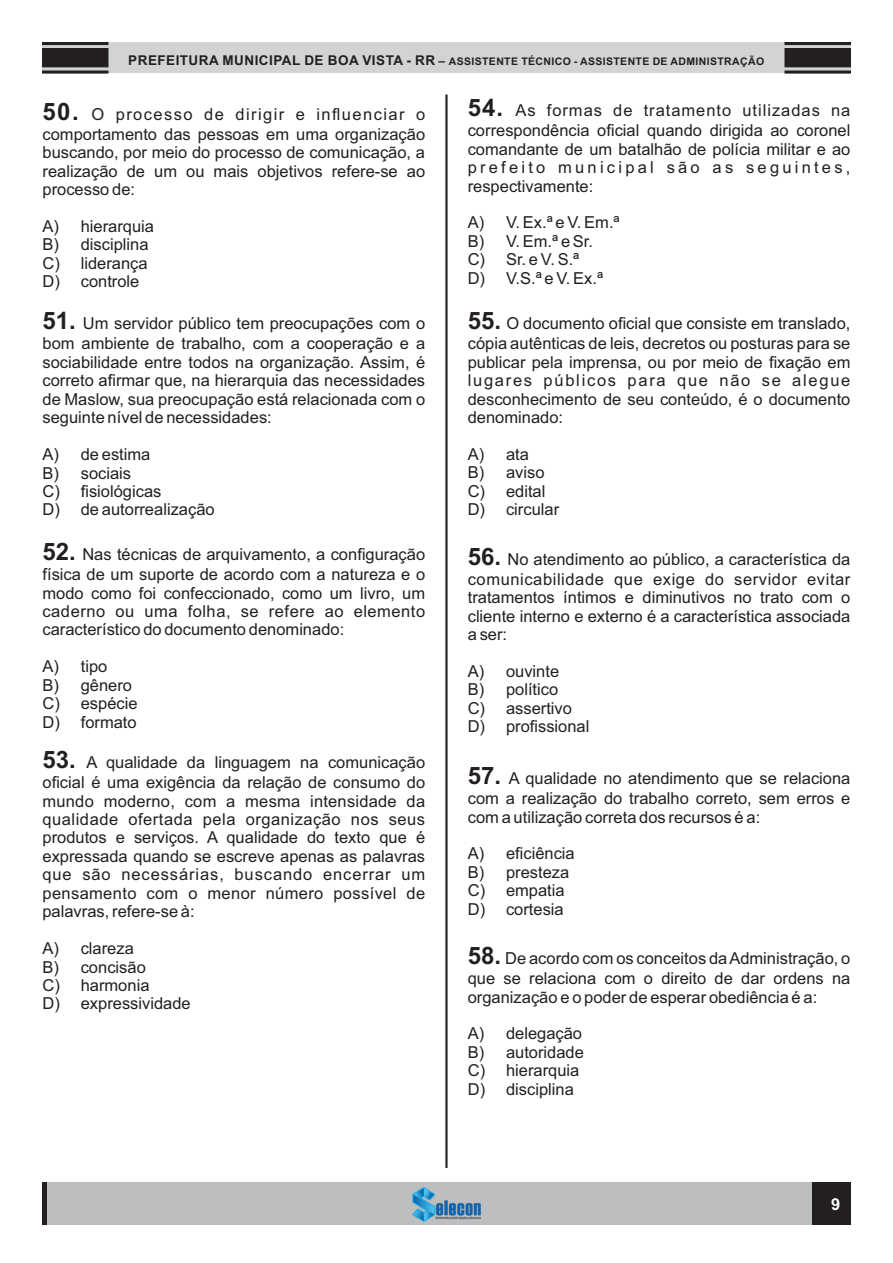
<style>
.page{position:relative;width:893px;height:1263px;background:#fff}
.page>*{position:absolute;margin:0;border:0;box-sizing:border-box;transform-origin:0 0}
.t1{font:16.5px/18.5px "Arial";color:#231f20}
.t2{font:16.5px/20px "Arial";letter-spacing:.035em;color:#231f20}
.t3{font:700 16.5px "Arial";color:#fff}
.t4{font:700 10.5px "Arial";letter-spacing:.035em;color:#231f20}
.s1{font-size:13.5px}
.s2{font-size:12px}
.s3{font-weight:700;font-size:24px}
</style>
<div class="page">
<div style="left:43px;top:1182px;width:807px;height:43px;background:#bcbec0"></div>
<img style="left:413px;top:1188px;width:67px;height:33px">
<hr style="left:43px;top:1182px;width:4px;height:43px;background:#231f20">
<div style="left:812px;top:1182px;width:38px;height:43px;background:#231f20"></div>
<svg style="left:42px;top:42px;width:809px;height:32px;background:#bbbcbd"></svg>
<hr style="left:445px;top:95px;width:3px;height:1073px;background:#231f20">
<p class="t4" style="left:128px;top:58px;width:637px"><span class="s1">PREFEITURA MUNICIPAL DE BOA VISTA - RR</span> <span class="s2">–</span> ASSISTENTE TÉCNICO - ASSISTENTE DE ADMINISTRAÇÃO</p>
<p class="t1" style="left:43px;top:105px;width:384px;line-height:20px"><span class="s3">50.</span> O processo de dirigir e influenciar o comportamento das pessoas em uma organização</p>
<p class="t1" style="left:43px;top:145px;width:384px;text-align:justify">buscando, por meio do processo de comunicação, a realização de um ou mais objetivos refere-se ao processo de:</p>
<p class="t1" style="left:43px;top:218px;width:113px">A) hierarquia<br>B) disciplina<br>C) liderança<br>D) controle</p>
<p class="t1" style="left:43px;top:315px;width:384px;line-height:20px"><span class="s3">51.</span> Um servidor público tem preocupações com o bom ambiente de trabalho, com a cooperação e a</p>
<p class="t1" style="left:43px;top:354px;width:384px;text-align:justify">sociabilidade entre todos na organização. Assim, é correto afirmar que, na hierarquia das necessidades de Maslow, sua preocupação está relacionada com o seguinte nível de necessidades:</p>
<p class="t1" style="left:43px;top:447px;width:174px">A) de estima<br>B) sociais<br>C) fisiológicas<br>D) de autorrealização</p>
<p class="t1" style="left:43px;top:546px;width:384px;line-height:20px"><span class="s3">52.</span> Nas técnicas de arquivamento, a configuração física de um suporte de acordo com a natureza e o</p>
<p class="t1" style="left:43px;top:585px;width:384px;text-align:justify">modo como foi confeccionado, como um livro, um caderno ou uma folha, se refere ao elemento característico do documento denominado:</p>
<p class="t1" style="left:43px;top:659px;width:97px">A) tipo<br>B) gênero<br>C) espécie<br>D) formato</p>
<p class="t1" style="left:43px;top:754px;width:384px;line-height:20px"><span class="s3">53.</span> A qualidade da linguagem na comunicação oficial é uma exigência da relação de consumo do</p>
<p class="t1" style="left:42px;top:793px;width:384px;text-align:justify">mundo moderno, com a mesma intensidade da qualidade ofertada pela organização nos seus produtos e serviços. A qualidade do texto que é expressada quando se escreve apenas as palavras que são necessárias, buscando encerrar um pensamento com o menor número possível de palavras, refere-se à:</p>
<p class="t1" style="left:42px;top:940px;width:150px">A) clareza<br>B) concisão<br>C) harmonia<br>D) expressividade</p>
<p class="t1" style="left:468px;top:102px;width:384px;line-height:20px"><span class="s3">54.</span> As formas de tratamento utilizadas na correspondência oficial quando dirigida ao coronel</p>
<p class="t1" style="left:468px;top:141px;width:384px;text-align:justify">comandante de um batalhão de polícia militar e ao prefeito municipal são as seguintes, respectivamente:</p>
<p class="t1" style="left:468px;top:215px;width:153px">A) V. Ex.ª e V. Em.ª<br>B) V. Em.ª e Sr.<br>C) Sr. e V. S.ª<br>D) V.S.ª e V. Ex.ª</p>
<p class="t1" style="left:468px;top:315px;width:384px;line-height:20px"><span class="s3">55.</span> O documento oficial que consiste em translado, cópia autênticas de leis, decretos ou posturas para se</p>
<p class="t1" style="left:468px;top:354px;width:384px;text-align:justify">publicar pela imprensa, ou por meio de fixação em lugares públicos para que não se alegue desconhecimento de seu conteúdo, é o documento denominado:</p>
<p class="t1" style="left:468px;top:446px;width:93px">A) ata<br>B) aviso<br>C) edital<br>D) circular</p>
<p class="t2" style="left:468px;top:551px;width:384px"><span class="s3">56.</span> No atendimento ao público, a característica da comunicabilidade que exige do servidor evitar</p>
<p class="t1" style="left:468px;top:590px;width:384px;text-align:justify">tratamentos íntimos e diminutivos no trato com o cliente interno e externo é a característica associada a ser:</p>
<p class="t1" style="left:468px;top:663px;width:123px">A) ouvinte<br>B) político<br>C) assertivo<br>D) profissional</p>
<p class="t1" style="left:468px;top:770px;width:384px;line-height:20px"><span class="s3">57.</span> A qualidade no atendimento que se relaciona com a realização do trabalho correto, sem erros e</p>
<p class="t1" style="left:468px;top:809px;width:294px">com a utilização correta dos recursos é a:</p>
<p class="t1" style="left:468px;top:846px;width:109px">A) eficiência<br>B) presteza<br>C) empatia<br>D) cortesia</p>
<p class="t1" style="left:468px;top:950px;width:384px;line-height:20px"><span class="s3">58.</span> De acordo com os conceitos da Administração, o que se relaciona com o direito de dar ordens na</p>
<p class="t1" style="left:468px;top:989px;width:351px">organização e o poder de esperar obediência é a:</p>
<p class="t1" style="left:468px;top:1026px;width:118px">A) delegação<br>B) autoridade<br>C) hierarquia<br>D) disciplina</p>
<p class="t3" style="left:831px;top:1197px;width:11px">9</p>
</div>
